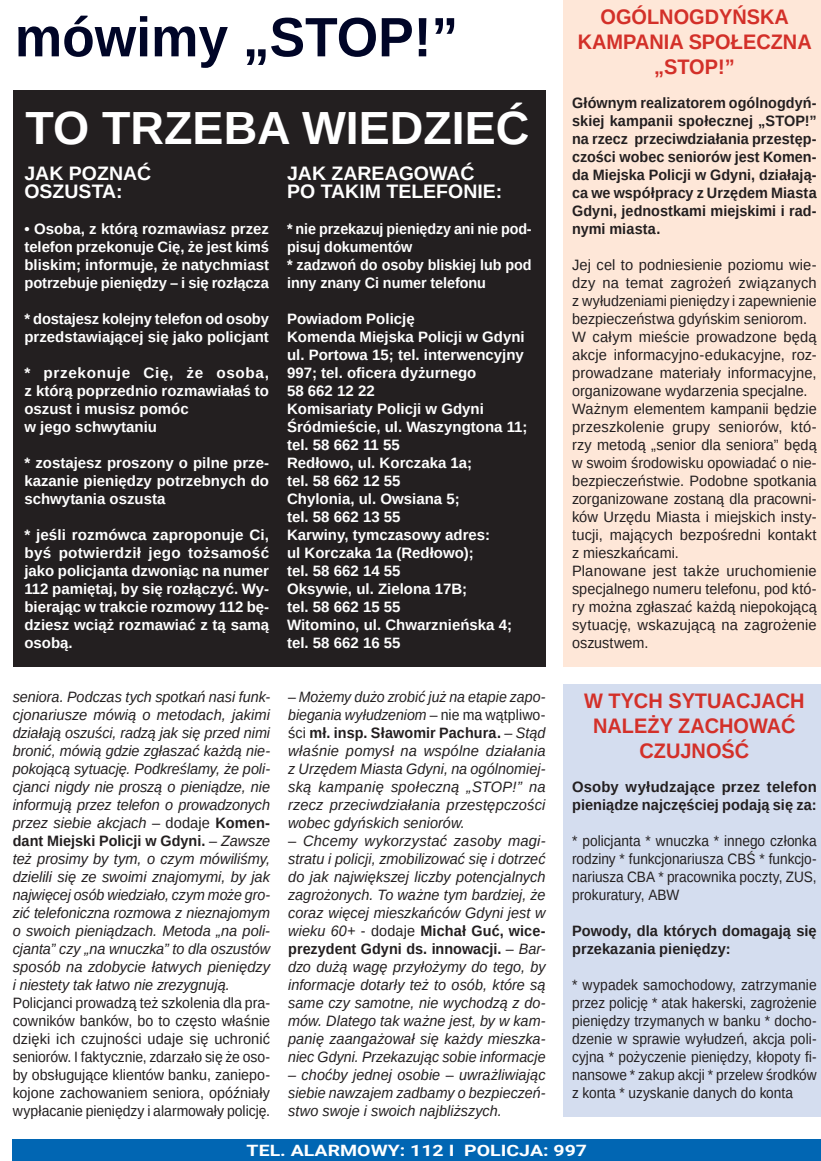
<style>
.page{position:relative;width:821px;height:1161px;background:#fff}
.page>*{position:absolute;margin:0;border:0;box-sizing:border-box;transform-origin:0 0}
.tutuly_duzy{font:700 55.5px "Arimo";color:#000527;scale:.96 1}
.rada{font:700 46.5px "Arimo";color:#fff}
.tutuly_duzy-2{font:700 21px/25.2px "Arimo";color:#d33029;text-align:center;scale:.95 1}
.rada-2{font:700 19.5px "Arimo";color:#fff}
.Liczba_-_wartosc{font:700 15.6px "Roboto";color:#fff;scale:1.25 1}
.rada-3{font:700 15px/18px "Arimo";color:#fff;text-align:justify}
.Body{font:italic 15px/18px "Arimo";letter-spacing:.005em;color:#231f20;text-align:justify;scale:.96 1}
.Body-2{font:italic 15px/18px "Arimo";letter-spacing:.005em;color:#231f20;text-align:justify}
.Body-3{font:15px/18px "Arimo";color:#231f20;text-align:justify}
.Body-4{font:15px/18px "Arimo";color:#231f20;text-align:justify;scale:.96 1}
.Body-5{font:italic 15px/18px "Arimo";letter-spacing:.005em;color:#231f20;text-align:justify;scale:.94 1}
.Body-6{font:15px/18px "Arimo";color:#231f20;text-align:justify;scale:.95 1}
.Body-7{font:15px/18px "Arimo";color:#231f20;text-align:justify;scale:.92 1}
.Body-8{font:700 15px/18px "Arimo";letter-spacing:.005em;color:#231f20;text-align:justify;scale:.96 1}
.Body-9{font:15px/18px "Arimo";color:#231f20;text-align:justify;scale:.91 1}
.Body-10{font:700 15px/18px "Arimo";letter-spacing:.005em;color:#231f20}
.rada-4{font:700 15px/18px "Arimo";color:#fff;scale:.96 1}
.s1{font-style:normal}
.s2{font-weight:700;font-style:normal}
</style>
<div class="page">
<div style="left:13px;top:90px;width:532px;height:576px;background:#231f20"></div>
<div style="left:563px;top:0;width:258px;height:666px;background:#fee7d8"></div>
<div style="left:563px;top:684px;width:258px;height:432px;background:#d4ddef"></div>
<div style="left:13px;top:1140px;width:808px;height:21px;background:#0166b3"></div>
<p class="tutuly_duzy" style="left:15px;top:-1px;width:463px">mówimy „STOP!”</p>
<p class="rada" style="left:26px;top:96px;width:505px">TO TRZEBA WIEDZIEĆ</p>
<p class="rada-2" style="left:24px;top:160px;width:128px">JAK POZNAĆ</p>
<p class="rada-2" style="left:24px;top:178px;width:100px">OSZUSTA:</p>
<p class="rada-3" style="left:24px;top:220px;width:246px">• Osoba, z którą rozmawiasz przez telefon przekonuje Cię, że jest kimś bliskim; informuje, że natychmiast potrzebuje pieniędzy – i się rozłącza</p>
<p class="rada-3" style="left:24px;top:310px;width:246px">* dostajesz kolejny telefon od osoby przedstawiającej się jako policjant</p>
<p class="rada-3" style="left:24px;top:364px;width:246px">* przekonuje Cię, że osoba, z którą poprzednio rozmawiałaś to oszust i musisz pomóc</p>
<p class="rada-3" style="left:24px;top:418px;width:134px">w jego schwytaniu</p>
<p class="rada-3" style="left:24px;top:454px;width:246px">* zostajesz proszony o pilne prze&shy;kazanie pieniędzy potrzebnych do schwytania oszusta</p>
<p class="rada-3" style="left:24px;top:526px;width:246px">* jeśli rozmówca zaproponuje Ci, byś potwierdził jego tożsamość jako policjanta dzwoniąc na numer 112 pamiętaj, by się rozłączyć. Wy&shy;bierając w trakcie rozmowy 112 bę&shy;dziesz wciąż rozmawiać z tą samą osobą.</p>
<p class="Body" style="left:13px;top:688px;width:270px">seniora. Podczas tych spotkań nasi funk&shy;cjonariusze mówią o metodach, jakimi działają oszuści, radzą jak się przed nimi bronić, mówią gdzie zgłaszać każdą nie&shy;pokojącą sytuację. Podkreślamy, że poli&shy;cjanci nigdy nie proszą o pieniądze, nie informują przez telefon o prowadzonych przez siebie akcjach <span class="s1">– dodaje</span> <span class="s2">Komen&shy;dant Miejski Policji w Gdyni.</span> – Zawsze też prosimy by tym, o czym mówiliśmy, dzielili się ze swoimi znajomymi, by jak najwięcej osób wiedziało, czym może gro&shy;zić telefoniczna rozmowa z nieznajomym o swoich pieniądzach. Metoda „na poli&shy;cjanta” czy „na wnuczka” to dla oszustów sposób na zdobycie łatwych pieniędzy i niestety tak łatwo nie zrezygnują.</p>
<p class="Body-6" style="left:13px;top:994px;width:272px">Policjanci prowadzą też szkolenia dla pra&shy;cowników banków, bo to często właśnie dzięki ich czujności udaje się uchronić seniorów. I faktycznie, zdarzało się że oso&shy;by obsługujące klientów banku, zaniepo&shy;kojone zachowaniem seniora, opóźniały wypłacanie pieniędzy i alarmowały policję.</p>
<p class="rada-2" style="left:287px;top:160px;width:189px">JAK ZAREAGOWAĆ</p>
<p class="rada-2" style="left:287px;top:178px;width:217px">PO TAKIM TELEFONIE:</p>
<p class="rada-4" style="left:287px;top:220px;width:256px">* nie przekazuj pieniędzy ani nie pod&shy;pisuj dokumentów</p>
<p class="rada-4" style="left:287px;top:256px;width:256px">* zadzwoń do osoby bliskiej lub pod inny znany Ci numer telefonu</p>
<p class="rada-3" style="left:287px;top:310px;width:129px">Powiadom Policję</p>
<p class="rada-3" style="left:287px;top:328px;width:239px">Komenda Miejska Policji w Gdyni</p>
<p class="rada-3" style="left:287px;top:346px;width:238px">ul. Portowa 15; tel. interwencyjny<br>997; tel. oficera dyżurnego</p>
<p class="rada-3" style="left:287px;top:382px;width:89px">58 662 12 22</p>
<p class="rada-3" style="left:287px;top:400px;width:198px">Komisariaty Policji w Gdyni</p>
<p class="rada-3" style="left:287px;top:418px;width:242px">Śródmieście, ul. Waszyngtona 11; tel. 58 662 11 55</p>
<p class="rada-3" style="left:287px;top:454px;width:187px">Redłowo, ul. Korczaka 1a;</p>
<p class="rada-3" style="left:287px;top:472px;width:115px">tel. 58 662 12 55</p>
<p class="rada-3" style="left:287px;top:490px;width:174px">Chylonia, ul. Owsiana 5;</p>
<p class="rada-3" style="left:287px;top:508px;width:115px">tel. 58 662 13 55</p>
<p class="rada-3" style="left:287px;top:526px;width:205px">Karwiny, tymczasowy adres:</p>
<p class="rada-3" style="left:287px;top:544px;width:188px">ul Korczaka 1a (Redłowo);</p>
<p class="rada-3" style="left:287px;top:562px;width:115px">tel. 58 662 14 55</p>
<p class="rada-3" style="left:287px;top:580px;width:182px">Oksywie, ul. Zielona 17B;</p>
<p class="rada-3" style="left:287px;top:598px;width:115px">tel. 58 662 15 55</p>
<p class="rada-3" style="left:287px;top:616px;width:226px">Witomino, ul. Chwarznieńska 4; tel. 58 662 16 55</p>
<p class="Body-5" style="left:288px;top:688px;width:275px"><span class="s1">–</span> Możemy dużo zrobić już na etapie zapo&shy;biegania wyłudzeniom <span class="s1">– nie ma wątpliwo&shy;ści</span> <span class="s2">mł. insp. Sławomir Pachura.</span> – Stąd właśnie pomysł na wspólne działania z Urzędem Miasta Gdyni, na ogólnomiej&shy;ską kampanię społeczną „STOP!” na rzecz przeciwdziałania przestępczości wobec gdyńskich seniorów.</p>
<p class="Body-2" style="left:288px;top:832px;width:259px"><span class="s1">–</span> Chcemy wykorzystać zasoby magi&shy;stratu i policji, zmobilizować się i dotrzeć do jak największej liczby potencjalnych zagrożonych. To ważne tym bardziej, że coraz więcej mieszkańców Gdyni jest w wieku 60+ <span class="s1">- dodaje</span> <span class="s2">Michał Guć, wice&shy;prezydent Gdyni ds. innowacji.</span> – Bar&shy;dzo dużą wagę przyłożymy do tego, by informacje dotarły też to osób, które są same czy samotne, nie wychodzą z do&shy;mów. Dlatego tak ważne jest, by w kam&shy;panię zaangażował się każdy mieszka&shy;niec Gdyni. Przekazując sobie informacje</p>
<p class="Body" style="left:288px;top:1066px;width:270px">– choćby jednej osobie <span class="s1">–</span> uwrażliwiając siebie nawzajem zadbamy o bezpieczeń&shy;stwo swoje i swoich najbliższych.</p>
<p class="tutuly_duzy-2" style="left:600px;top:4px;width:200px">OGÓLNOGDYŃSKA</p>
<p class="tutuly_duzy-2" style="left:578px;top:29px;width:248px">KAMPANIA SPOŁECZNA</p>
<p class="tutuly_duzy-2" style="left:654px;top:55px;width:86px">„STOP!”</p>
<p class="Body-8" style="left:572px;top:94px;width:256px">Głównym realizatorem ogólnogdyń&shy;skiej kampanii społecznej „STOP!” na rzecz przeciwdziałania przestęp&shy;czości wobec seniorów jest Komen&shy;da Miejska Policji w Gdyni, działają&shy;ca we współpracy z Urzędem Miasta Gdyni, jednostkami miejskimi i rad&shy;nymi miasta.</p>
<p class="Body-3" style="left:572px;top:256px;width:246px">Jej cel to podniesienie poziomu wie&shy;dzy na temat zagrożeń związanych z wyłudzeniami pieniędzy i zapewnienie bezpieczeństwa gdyńskim seniorom.</p>
<p class="Body-3" style="left:572px;top:328px;width:246px">W całym mieście prowadzone będą akcje informacyjno-edukacyjne, roz&shy;prowadzane materiały informacyjne, organizowane wydarzenia specjalne.</p>
<p class="Body-4" style="left:572px;top:400px;width:256px">Ważnym elementem kampanii będzie przeszkolenie grupy seniorów, któ&shy;rzy metodą „senior dla seniora” będą w swoim środowisku opowiadać o nie&shy;bezpieczeństwie. Podobne spotkania zorganizowane zostaną dla pracowni&shy;ków Urzędu Miasta i miejskich insty&shy;tucji, mających bezpośredni kontakt z mieszkańcami.</p>
<p class="Body-3" style="left:572px;top:562px;width:246px">Planowane jest także uruchomienie specjalnego numeru telefonu, pod któ&shy;ry można zgłaszać każdą niepokojącą sytuację, wskazującą na zagrożenie oszustwem.</p>
<p class="tutuly_duzy-2" style="left:584px;top:688px;width:234px">W TYCH SYTUACJACH<br>NALEŻY ZACHOWAĆ<br>CZUJNOŚĆ</p>
<p class="Body-10" style="left:572px;top:778px;width:246px">Osoby wyłudzające przez telefon pieniądze najczęściej podają się za:</p>
<p class="Body-9" style="left:572px;top:832px;width:270px">* policjanta * wnuczka * innego członka rodziny * funkcjonariusza CBŚ * funkcjo&shy;nariusza CBA * pracownika poczty, ZUS, prokuratury, ABW</p>
<p class="Body-10" style="left:572px;top:922px;width:246px">Powody, dla których domagają się przekazania pieniędzy:</p>
<p class="Body-7" style="left:572px;top:976px;width:267px">* wypadek samochodowy, zatrzymanie przez policję * atak hakerski, zagrożenie pieniędzy trzymanych w banku * docho&shy;dzenie w sprawie wyłudzeń, akcja poli&shy;cyjna * pożyczenie pieniędzy, kłopoty fi&shy;nansowe * zakup akcji * przelew środków z konta * uzyskanie danych do konta</p>
<p class="Liczba_-_wartosc" style="left:247px;top:1139px;width:274px">TEL. ALARMOWY: 112 I POLICJA: 997</p>
</div>
